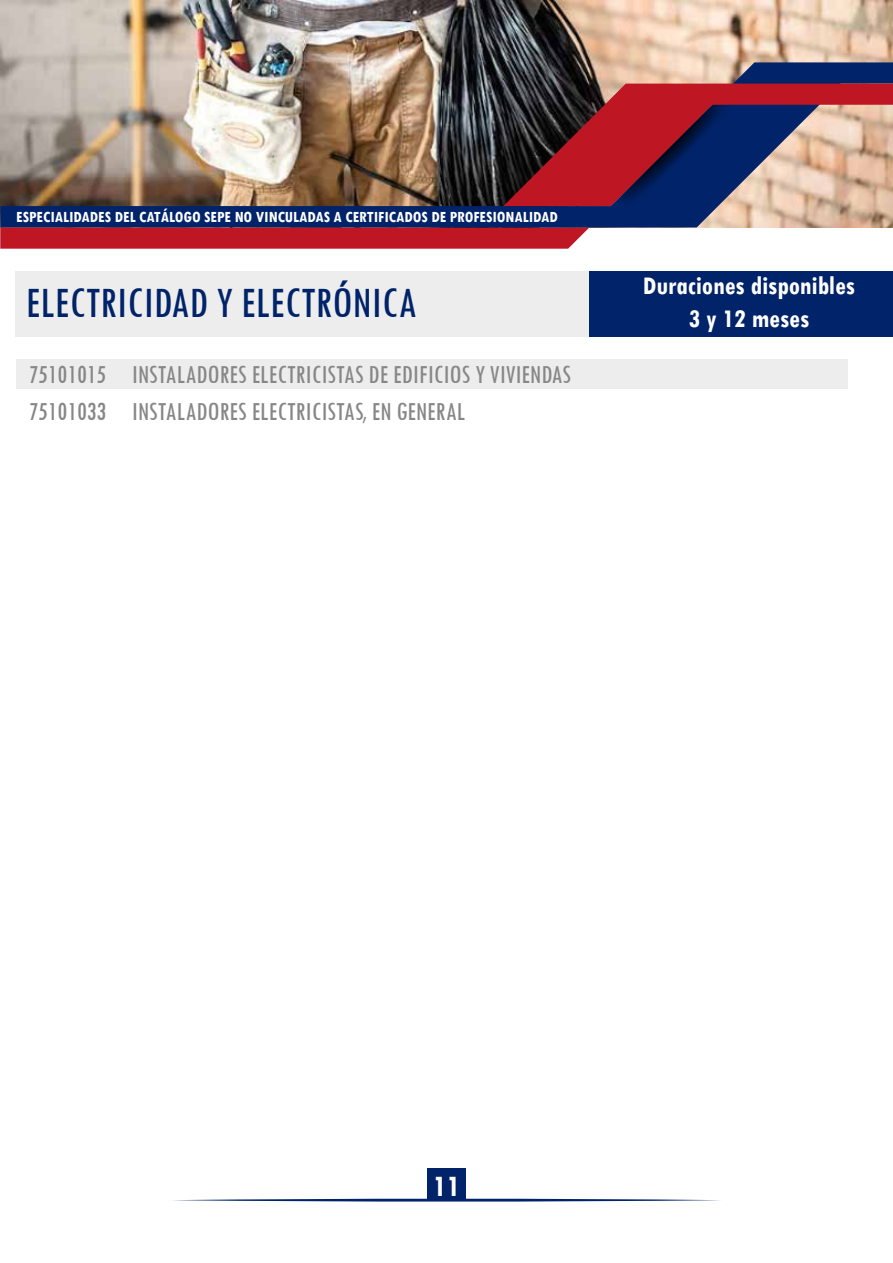
<style>
.page{position:relative;width:893px;height:1263px;background:#fff}
.page>*{position:absolute;margin:0;border:0;box-sizing:border-box;transform-origin:0 0}
.t1{font:condensed 45px "Tw Cen";color:#002369}
.t2{font:700 condensed 31.5px "Tw Cen";color:#fff}
.t3{font:condensed 27px/37.5px "Tw Cen";color:#878787}
.t4{font:700 condensed 27px/32.4px "Tw Cen";color:#fff;text-align:center}
.t5{font:700 condensed 16.5px "Tw Cen";color:#fff}
</style>
<div class="page">
<div style="left:15px;top:272px;width:574px;height:65px;background:#ededed"></div>
<div style="left:16px;top:360px;width:832px;height:29px;background:#ededed"></div>
<img style="left:0;top:0;width:893px;height:228px">
<svg style="left:0;top:227px;width:589px;height:22px;background:#bc1e2a"></svg>
<img style="left:1px;top:62px;width:892px;height:165px">
<svg style="left:616px;top:206px;width:119px;height:7px"></svg>
<svg style="left:503px;top:84px;width:390px;height:122px;background:#834753"></svg>
<div style="left:589px;top:272px;width:304px;height:65px;background:#002369"></div>
<svg style="left:173px;top:1198px;width:547px;height:4px"></svg>
<div style="left:427px;top:1168px;width:39px;height:32px;background:#002369"></div>
<p class="t5" style="left:16px;top:207px;width:543px">ESPECIALIDADES DEL CATÁLOGO SEPE NO VINCULADAS A CERTIFICADOS DE PROFESIONALIDAD</p>
<h1 class="t1" style="left:26px;top:275px;width:393px">ELECTRICIDAD Y ELECTRÓNICA</h1>
<p class="t3" style="left:28px;top:355px;width:79px">75101015<br>75101033</p>
<p class="t3" style="left:132px;top:355px;width:441px">INSTALADORES ELECTRICISTAS DE EDIFICIOS Y VIVIENDAS<br>INSTALADORES ELECTRICISTAS, EN GENERAL</p>
<p class="t4" style="left:643px;top:269px;width:214px">Duraciones disponibles<br>3 y 12 meses</p>
<p class="t2" style="left:433px;top:1167px;width:29px">11</p>
</div>
